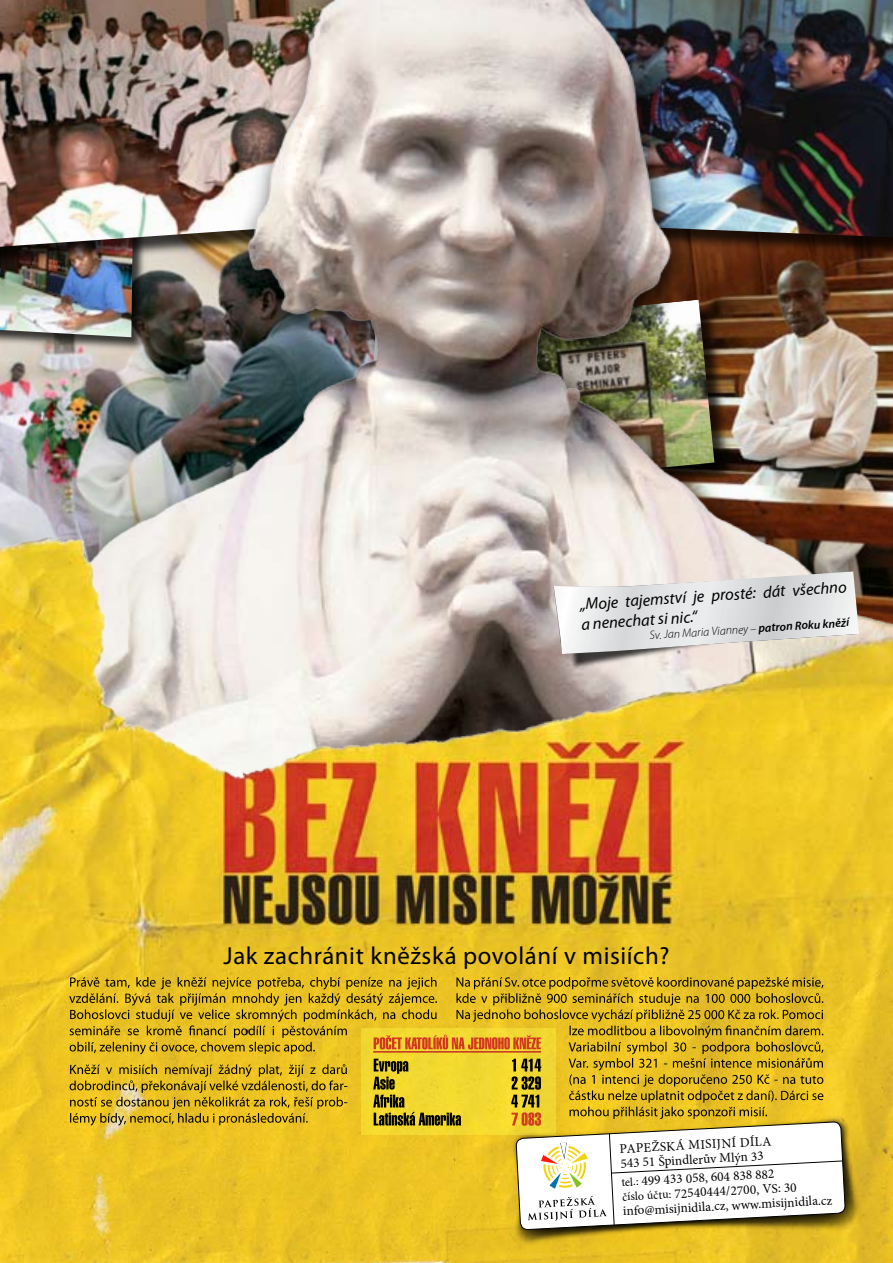
<style>
.page{position:relative;width:893px;height:1263px;background:#fff}
.page>*{position:absolute;margin:0;border:0;box-sizing:border-box;transform-origin:0 0}
.t1{font:24.75px "Myriad Pro";letter-spacing:.025em;color:#000}
.t2{font:italic 16.5px/19.5px "Myriad Pro";color:#000}
.t3{font:13.35px/14.7px "Minion Pro";color:#000}
.t4{font:italic 300 12px "Myriad Pro";color:#000}
.s1{font-weight:600}
.s2{font-size:12px}
</style>
<div class="page">
<img style="left:8px;top:0;width:885px;height:516px">
<img style="left:0;top:516px;width:893px;height:453px">
<div style="left:567px;top:617px;width:156px;height:53px;background:#000;opacity:.75"></div>
<svg style="left:553px;top:571px;width:306px;height:83px;background:#dfdedc"></svg>
<img style="left:0;top:969px;width:893px;height:294px">
<svg style="left:69px;top:977px;width:776px;height:258px;background:#d8b941"></svg>
<p class="t2" style="left:579px;top:595px;width:269px;rotate:-4deg">„Moje tajemství je prosté: dát všechno a nenechat si nic.“</p>
<p class="t4" style="left:652px;top:628px;width:199px;rotate:-4deg">Sv. Jan Maria Vianney – <span class="s1">patron roku kněží</span></p>
<p class="t4" style="left:649px;top:628px;width:154px;rotate:-4deg">Sv. Jan Maria Vianney – <span class="s1">patron R</span></p>
<h1 class="t1" style="left:224px;top:940px;width:447px">Jak zachránit kněžská povolání v misiích?</h1>
<p class="t3" style="left:619px;top:1141px;width:153px;rotate:-3deg">PAPEŽSKÁ MISIJNÍ DÍLA<br>543 51 Špindlerův Mlýn 33</p>
<p class="t3" style="left:621px;top:1174px;width:211px;rotate:-3deg"><span class="s2">tel.:</span> 499 433 058, 604 838 882<br><span class="s2">číslo účtu:</span> 72540444/2700, VS: 30 info@misijnidila.cz, www.misijnidila.cz</p>
</div>
